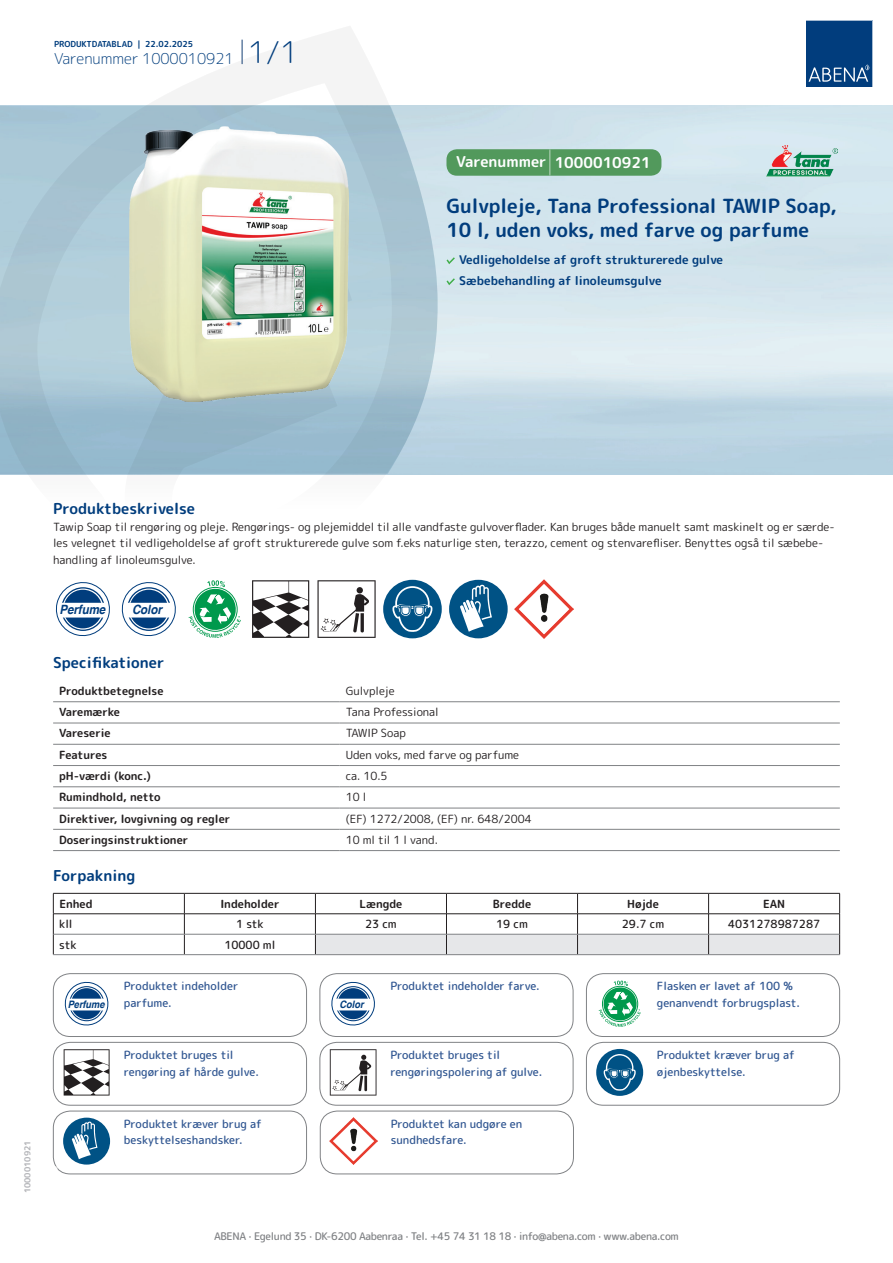
<style>
.page{position:relative;width:893px;height:1263px;background:#fff}
.page>*{position:absolute;margin:0;border:0;box-sizing:border-box;transform-origin:0 0}
.t1{font:700 19.5px/24px "Rounded Mplus 1 c";color:#013d7d}
.t2{font:700 15px "Rounded Mplus 1 c";color:#013d7d}
.t3{font:300 15px "Rounded Mplus 1 c";color:#013d7d}
.t4{font:700 15px "Rounded Mplus 1 c";color:#fff}
.t5{font:italic 700 12.75px "Helvetica";letter-spacing:-.005em;color:#013d7d;scale:.9 1}
.t6{font:700 12px/21px "Rounded Mplus 1 c";color:#013d7d}
.t7{font:11.25px/16.5px "Rounded Mplus 1 c";color:#231f20}
.t8{font:500 11.25px/16.5px "Rounded Mplus 1 c";color:#305691}
.t9{font:700 11.25px "Rounded Mplus 1 c";color:#231f20}
.t10{font:500 11.25px "Rounded Mplus 1 c";color:#231f20}
.t11{font:500 10.5px "Rounded Mplus 1 c";letter-spacing:-.03em;color:#808285}
.t12{font:700 10.5px "Rounded Mplus 1 c";color:#fff}
.t13{font:italic 700 10.2px "Helvetica";letter-spacing:-.005em;color:#013d7d;scale:.9 1}
.t14{font:700 8.25px "Rounded Mplus 1 c";color:#013d7d}
.t15{font:700 8.25px "Rounded Mplus 1 c";color:#b2b3b7}
.s1{font-size:30px}
.s2{font-size:25.5px}
</style>
<div class="page">
<img style="left:439px;top:106px;width:454px;height:368px">
<svg style="left:0;top:26px;width:439px;height:586px"></svg>
<svg style="left:0;top:106px;width:438px;height:368px;background:#a6c3d2"></svg>
<svg style="left:242px;top:40px;width:1px;height:24px"></svg>
<svg style="left:806px;top:20px;width:67px;height:67px;background:#144b86"></svg>
<img style="left:130px;top:127px;width:218px;height:275px">
<svg style="left:54px;top:580px;width:58px;height:57px"></svg>
<svg style="left:120px;top:580px;width:58px;height:57px"></svg>
<svg style="left:189px;top:580px;width:52px;height:58px"></svg>
<svg style="left:252px;top:580px;width:57px;height:58px"></svg>
<svg style="left:317px;top:580px;width:59px;height:58px"></svg>
<div style="left:383px;top:580px;width:59px;height:58px;background:#005285;border-radius:50%"></div>
<svg style="left:392px;top:580px;width:40px;height:52px"></svg>
<div style="left:449px;top:580px;width:59px;height:58px;background:#005285;border-radius:50%"></div>
<svg style="left:460px;top:585px;width:32px;height:47px"></svg>
<img style="left:515px;top:580px;width:59px;height:58px">
<hr style="left:53px;top:701px;width:287px;height:1px;background:#808285">
<hr style="left:340px;top:701px;width:500px;height:1px;background:#808285">
<hr style="left:53px;top:723px;width:287px;height:1px;background:#808285">
<hr style="left:340px;top:723px;width:500px;height:1px;background:#808285">
<hr style="left:53px;top:744px;width:287px;height:1px;background:#808285">
<hr style="left:340px;top:744px;width:500px;height:1px;background:#808285">
<hr style="left:53px;top:765px;width:287px;height:1px;background:#808285">
<hr style="left:340px;top:765px;width:500px;height:1px;background:#808285">
<hr style="left:53px;top:786px;width:287px;height:1px;background:#808285">
<hr style="left:340px;top:786px;width:500px;height:1px;background:#808285">
<hr style="left:53px;top:808px;width:287px;height:1px;background:#808285">
<hr style="left:340px;top:808px;width:500px;height:1px;background:#808285">
<hr style="left:53px;top:829px;width:287px;height:1px;background:#808285">
<hr style="left:340px;top:829px;width:500px;height:1px;background:#808285">
<hr style="left:53px;top:850px;width:287px;height:1px;background:#808285">
<hr style="left:340px;top:850px;width:500px;height:1px;background:#808285">
<hr style="left:53px;top:893px;width:131px;height:1px;background:#231f20">
<hr style="left:184px;top:893px;width:131px;height:1px;background:#231f20">
<hr style="left:53px;top:913px;width:131px;height:1px;background:#231f20">
<hr style="left:184px;top:913px;width:131px;height:1px;background:#231f20">
<svg style="left:53px;top:893px;width:1px;height:61px"></svg>
<svg style="left:184px;top:893px;width:1px;height:61px"></svg>
<svg style="left:315px;top:893px;width:525px;height:61px"></svg>
<hr style="left:54px;top:934px;width:130px;height:1px;background:#808285">
<hr style="left:184px;top:934px;width:131px;height:1px;background:#808285">
<hr style="left:315px;top:934px;width:131px;height:1px;background:#808285">
<hr style="left:446px;top:934px;width:131px;height:1px;background:#808285">
<hr style="left:577px;top:934px;width:132px;height:1px;background:#808285">
<hr style="left:709px;top:934px;width:130px;height:1px;background:#808285">
<hr style="left:53px;top:954px;width:131px;height:1px;background:#808285">
<hr style="left:184px;top:954px;width:131px;height:1px;background:#808285">
<hr style="left:315px;top:954px;width:131px;height:1px;background:#808285">
<hr style="left:446px;top:954px;width:131px;height:1px;background:#808285">
<hr style="left:577px;top:954px;width:132px;height:1px;background:#808285">
<hr style="left:709px;top:954px;width:131px;height:1px;background:#808285">
<svg style="left:64px;top:981px;width:45px;height:45px"></svg>
<div style="left:53px;top:973px;width:254px;height:64px;border:1px solid #808285;border-radius:17px"></div>
<svg style="left:331px;top:981px;width:44px;height:45px"></svg>
<div style="left:320px;top:973px;width:253px;height:64px;border:1px solid #808285;border-radius:17px"></div>
<svg style="left:599px;top:980px;width:42px;height:47px"></svg>
<div style="left:586px;top:973px;width:254px;height:64px;border:1px solid #808285;border-radius:17px"></div>
<svg style="left:64px;top:1049px;width:46px;height:46px"></svg>
<div style="left:53px;top:1042px;width:254px;height:63px;border:1px solid #808285;border-radius:17px"></div>
<svg style="left:330px;top:1049px;width:46px;height:46px"></svg>
<div style="left:320px;top:1042px;width:253px;height:63px;border:1px solid #808285;border-radius:17px"></div>
<div style="left:596px;top:1049px;width:47px;height:47px;background:#005285;border-radius:50%"></div>
<svg style="left:604px;top:1049px;width:32px;height:42px"></svg>
<div style="left:586px;top:1042px;width:254px;height:63px;border:1px solid #808285;border-radius:17px"></div>
<div style="left:63px;top:1118px;width:47px;height:46px;background:#005285;border-radius:50%"></div>
<svg style="left:72px;top:1121px;width:25px;height:38px"></svg>
<div style="left:53px;top:1111px;width:254px;height:63px;border:1px solid #808285;border-radius:17px"></div>
<img style="left:330px;top:1117px;width:47px;height:48px">
<div style="left:320px;top:1111px;width:254px;height:63px;border:1px solid #808285;border-radius:17px"></div>
<svg style="left:446px;top:257px;width:9px;height:7px"></svg>
<svg style="left:446px;top:278px;width:9px;height:7px"></svg>
<div style="left:446px;top:149px;width:215px;height:27px;background:#52995c;border-radius:10px"></div>
<img style="left:765px;top:146px;width:73px;height:30px">
<p class="t14" style="left:54px;top:38px;width:141px">PRODUKTDATABLAD | 22.02.2025</p>
<h2 class="t3" style="left:54px;top:48px;width:246px">Varenummer 1000010921 <span class="s1">1/1</span></h2>
<h2 class="t4" style="left:456px;top:152px;width:196px">Varenummer <span class="s2">|</span> 1000010921</h2>
<h1 class="t1" style="left:446px;top:194px;width:392px">Gulvpleje, Tana Professional TAWIP Soap,<br>10 l, uden voks, med farve og parfume</h1>
<p class="t6" style="left:459px;top:249px;width:265px">Vedligeholdelse af groft strukturerede gulve<br>Sæbebehandling af linoleumsgulve</p>
<p class="t15" style="left:22px;top:1193px;width:54px;rotate:-90deg">1000010921</p>
<h2 class="t2" style="left:53px;top:498px;width:143px">Produktbeskrivelse</h2>
<p class="t7" style="left:53px;top:518px;width:783px">Tawip Soap til rengøring og pleje. Rengørings- og plejemiddel til alle vandfaste gulvoverflader. Kan bruges både manuelt samt maskinelt og er særde&shy;les velegnet til vedligeholdelse af groft strukturerede gulve som f.eks naturlige sten, terazzo, cement og stenvarefliser. Benyttes også til sæbebe&shy;handling af linoleumsgulve.</p>
<p class="t5" style="left:59px;top:599px;width:53px">Perfume</p>
<p class="t5" style="left:132px;top:599px;width:35px">Color</p>
<h2 class="t2" style="left:53px;top:652px;width:113px">Specifikationer</h2>
<p class="t9" style="left:59px;top:683px;width:106px">Produktbetegnelse</p>
<p class="t7" style="left:346px;top:682px;width:50px">Gulvpleje</p>
<p class="t9" style="left:59px;top:704px;width:62px">Varemærke</p>
<p class="t7" style="left:346px;top:704px;width:95px">Tana Professional</p>
<p class="t9" style="left:59px;top:725px;width:53px">Vareserie</p>
<p class="t7" style="left:346px;top:725px;width:62px">TAWIP Soap</p>
<p class="t9" style="left:59px;top:747px;width:50px">Features</p>
<p class="t7" style="left:346px;top:746px;width:175px">Uden voks, med farve og parfume</p>
<p class="t9" style="left:59px;top:768px;width:93px">pH-værdi (konc.)</p>
<p class="t7" style="left:346px;top:768px;width:43px">ca. 10.5</p>
<p class="t9" style="left:59px;top:789px;width:103px">Rumindhold, netto</p>
<p class="t7" style="left:346px;top:789px;width:22px">10 l</p>
<p class="t9" style="left:59px;top:810px;width:173px">Direktiver, lovgivning og regler</p>
<p class="t7" style="left:346px;top:810px;width:188px">(EF) 1272/2008, (EF) nr. 648/2004</p>
<p class="t9" style="left:59px;top:832px;width:131px">Doseringsinstruktioner</p>
<p class="t7" style="left:346px;top:831px;width:94px">10 ml til 1 l vand.</p>
<h2 class="t2" style="left:53px;top:865px;width:84px">Forpakning</h2>
<p class="t9" style="left:59px;top:896px;width:35px">Enhed</p>
<p class="t9" style="left:220px;top:896px;width:61px">Indeholder</p>
<p class="t9" style="left:359px;top:896px;width:44px">Længde</p>
<p class="t9" style="left:493px;top:896px;width:40px">Bredde</p>
<p class="t9" style="left:627px;top:896px;width:33px">Højde</p>
<p class="t9" style="left:763px;top:896px;width:24px">EAN</p>
<p class="t10" style="left:59px;top:916px;width:15px">kll</p>
<p class="t10" style="left:236px;top:916px;width:29px">1 stk</p>
<p class="t10" style="left:365px;top:916px;width:33px">23 cm</p>
<p class="t10" style="left:496px;top:916px;width:33px">19 cm</p>
<p class="t10" style="left:622px;top:916px;width:44px">29.7 cm</p>
<p class="t10" style="left:728px;top:916px;width:94px">4031278987287</p>
<p class="t10" style="left:59px;top:936px;width:19px">stk</p>
<p class="t10" style="left:224px;top:936px;width:53px">10000 ml</p>
<p class="t8" style="left:124px;top:978px;width:116px">Produktet indeholder</p>
<p class="t13" style="left:68px;top:996px;width:42px">Perfume</p>
<p class="t8" style="left:124px;top:994px;width:50px">parfume.</p>
<p class="t8" style="left:390px;top:978px;width:151px">Produktet indeholder farve.</p>
<p class="t8" style="left:657px;top:978px;width:145px">Flasken er lavet af 100 % genanvendt forbrugsplast.</p>
<p class="t13" style="left:340px;top:996px;width:28px">Color</p>
<p class="t8" style="left:124px;top:1047px;width:137px">Produktet bruges til rengøring af hårde gulve.</p>
<p class="t8" style="left:390px;top:1047px;width:153px">Produktet bruges til rengøringspolering af gulve.</p>
<p class="t8" style="left:657px;top:1047px;width:139px">Produktet kræver brug af øjenbeskyttelse.</p>
<p class="t12" style="left:53px;top:1163px;width:7px">*</p>
<p class="t8" style="left:124px;top:1115px;width:139px">Produktet kræver brug af beskyttelseshandsker.</p>
<p class="t8" style="left:391px;top:1115px;width:133px">Produktet kan udgøre en sundhedsfare.</p>
<p class="t11" style="left:214px;top:1229px;width:466px">ABENA · Egelund 35 · DK-6200 Aabenraa · Tel. +45 74 31 18 18 · info@abena.com · www.abena.com</p>
</div>
